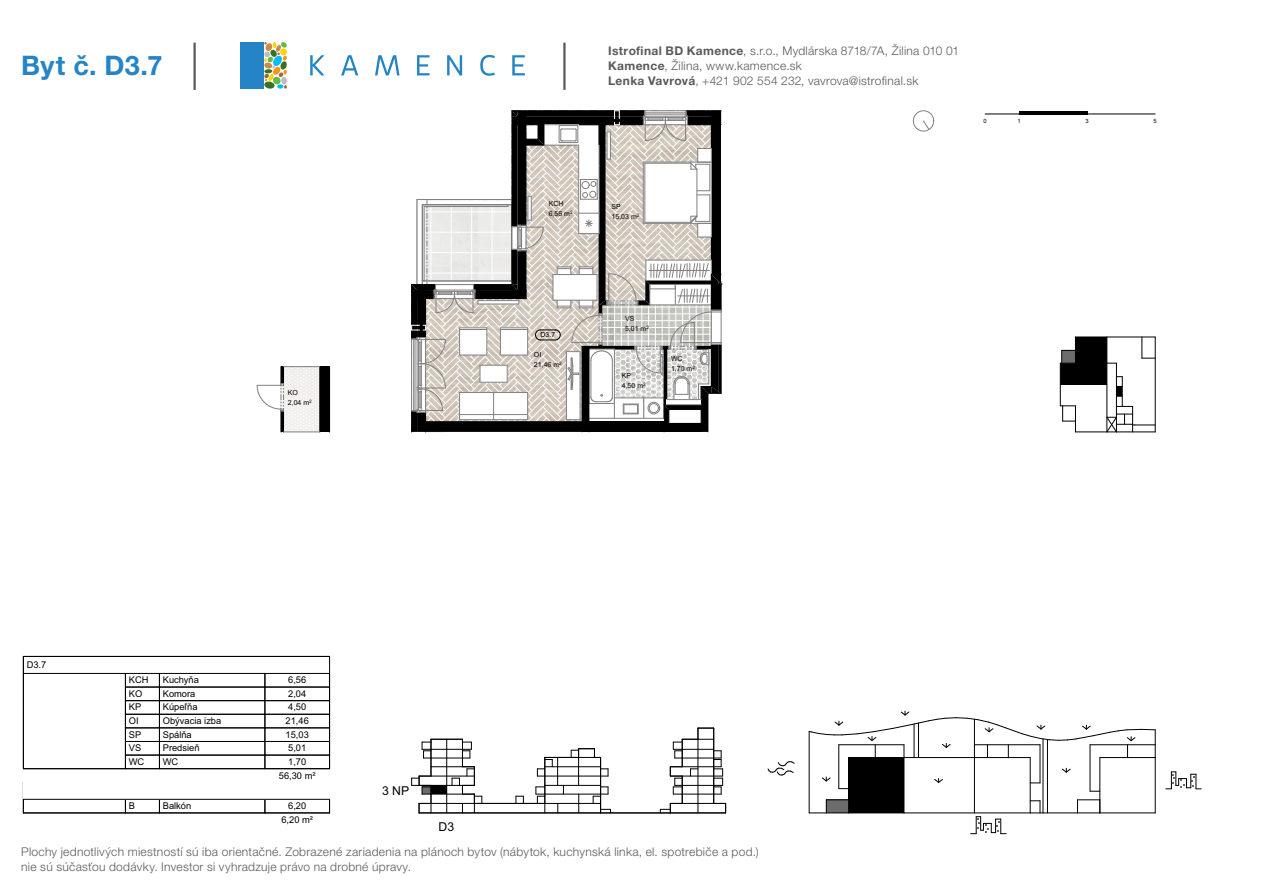
<style>
.page{position:relative;width:1263px;height:893px;background:#fff}
.page>*{position:absolute;margin:0;border:0;box-sizing:border-box;transform-origin:0 0}
.t1{font:700 27px "Helvetica Neue LT Pro";color:#2484c6}
.t2{font:12.3px "Arial";color:#000}
.t3{font:300 12px/15px "Helvetica Neue LT Pro";letter-spacing:.025em;color:#58595b}
.t4{font:9.3px/13.6px "Arial";color:#000}
.t5{font:7.05px/10.1px "Arial";letter-spacing:-.005em;color:#000}
.t6{font:5.85px "Arial";color:#000}
.s1{font-weight:700}
</style>
<div class="page">
<hr style="left:193px;top:43px;width:3px;height:47px;background:#58595b">
<hr style="left:563px;top:43px;width:3px;height:47px;background:#58595b">
<svg style="left:310px;top:55px;width:215px;height:21px"></svg>
<div style="left:240px;top:42px;width:24px;height:47px;background:#2484c6"></div>
<svg style="left:264px;top:42px;width:23px;height:47px"></svg>
<hr style="left:1019px;top:111px;width:68px;height:3px;background:#000">
<hr style="left:985px;top:114px;width:34px;height:1px;background:#000">
<hr style="left:1019px;top:114px;width:136px;height:1px;background:#000">
<div style="left:849px;top:757px;width:55px;height:56px;background:#000"></div>
<hr style="left:1030px;top:813px;width:47px;height:1px;background:#000">
<svg style="left:1031px;top:800px;width:10px;height:13px"></svg>
<hr style="left:1090px;top:745px;width:1px;height:46px;background:#000">
<hr style="left:1040px;top:745px;width:1px;height:38px;background:#000">
<hr style="left:838px;top:745px;width:1px;height:44px;background:#000">
<hr style="left:904px;top:813px;width:70px;height:1px;background:#000">
<hr style="left:1043px;top:739px;width:1px;height:74px;background:#000">
<hr style="left:1047px;top:739px;width:1px;height:74px;background:#000">
<hr style="left:809px;top:731px;width:1px;height:82px;background:#000">
<svg style="left:934px;top:778px;width:9px;height:5px"></svg>
<svg style="left:1062px;top:768px;width:8px;height:4px"></svg>
<svg style="left:822px;top:777px;width:8px;height:4px"></svg>
<hr style="left:848px;top:757px;width:1px;height:56px;background:#000">
<hr style="left:849px;top:813px;width:55px;height:1px;background:#000">
<hr style="left:904px;top:757px;width:1px;height:56px;background:#000">
<hr style="left:1030px;top:757px;width:1px;height:56px;background:#000">
<hr style="left:974px;top:813px;width:56px;height:1px;background:#000">
<hr style="left:974px;top:757px;width:1px;height:56px;background:#000">
<svg style="left:809px;top:799px;width:40px;height:15px"></svg>
<hr style="left:1100px;top:813px;width:55px;height:1px;background:#000">
<hr style="left:1099px;top:757px;width:1px;height:56px;background:#000">
<hr style="left:1155px;top:757px;width:1px;height:56px;background:#000">
<svg style="left:1077px;top:799px;width:23px;height:15px"></svg>
<svg style="left:768px;top:761px;width:26px;height:14px"></svg>
<svg style="left:1166px;top:772px;width:35px;height:18px"></svg>
<svg style="left:971px;top:816px;width:35px;height:18px"></svg>
<svg style="left:809px;top:711px;width:347px;height:47px"></svg>
<div style="left:913px;top:111px;width:21px;height:20px;border:1px solid #808080;border-radius:50%"></div>
<svg style="left:923px;top:121px;width:6px;height:9px"></svg>
<svg style="left:411px;top:111px;width:311px;height:322px"></svg>
<hr style="left:23px;top:673px;width:307px;height:1px;background:#000">
<hr style="left:125px;top:687px;width:34px;height:1px;background:#000">
<hr style="left:125px;top:700px;width:34px;height:1px;background:#000">
<hr style="left:125px;top:714px;width:34px;height:1px;background:#000">
<hr style="left:125px;top:728px;width:34px;height:1px;background:#000">
<hr style="left:125px;top:741px;width:34px;height:1px;background:#000">
<hr style="left:125px;top:755px;width:34px;height:1px;background:#000">
<svg style="left:125px;top:674px;width:1px;height:94px"></svg>
<svg style="left:125px;top:800px;width:1px;height:13px"></svg>
<hr style="left:159px;top:687px;width:106px;height:1px;background:#000">
<hr style="left:159px;top:700px;width:106px;height:1px;background:#000">
<hr style="left:159px;top:714px;width:106px;height:1px;background:#000">
<hr style="left:159px;top:728px;width:106px;height:1px;background:#000">
<hr style="left:159px;top:741px;width:106px;height:1px;background:#000">
<hr style="left:159px;top:755px;width:106px;height:1px;background:#000">
<svg style="left:159px;top:674px;width:1px;height:94px"></svg>
<svg style="left:159px;top:800px;width:1px;height:13px"></svg>
<hr style="left:265px;top:687px;width:65px;height:1px;background:#000">
<hr style="left:265px;top:700px;width:65px;height:1px;background:#000">
<hr style="left:265px;top:714px;width:65px;height:1px;background:#000">
<hr style="left:265px;top:728px;width:65px;height:1px;background:#000">
<hr style="left:265px;top:741px;width:65px;height:1px;background:#000">
<hr style="left:265px;top:755px;width:65px;height:1px;background:#000">
<svg style="left:265px;top:674px;width:1px;height:94px"></svg>
<svg style="left:265px;top:800px;width:1px;height:13px"></svg>
<div style="left:431px;top:785px;width:16px;height:9px;background:#000"></div>
<hr style="left:419px;top:803px;width:182px;height:1px;background:#000">
<hr style="left:412px;top:785px;width:62px;height:1px;background:#000">
<hr style="left:419px;top:776px;width:55px;height:1px;background:#000">
<hr style="left:431px;top:766px;width:43px;height:1px;background:#000">
<hr style="left:423px;top:758px;width:47px;height:1px;background:#000">
<hr style="left:422px;top:749px;width:49px;height:1px;background:#000">
<hr style="left:446px;top:739px;width:1px;height:74px;background:#000">
<hr style="left:431px;top:794px;width:43px;height:1px;background:#000">
<svg style="left:422px;top:742px;width:9px;height:16px"></svg>
<hr style="left:536px;top:794px;width:72px;height:1px;background:#000">
<hr style="left:545px;top:785px;width:56px;height:1px;background:#000">
<hr style="left:537px;top:776px;width:71px;height:1px;background:#000">
<hr style="left:545px;top:766px;width:56px;height:1px;background:#000">
<svg style="left:516px;top:796px;width:8px;height:7px"></svg>
<svg style="left:536px;top:757px;width:28px;height:56px"></svg>
<svg style="left:660px;top:728px;width:66px;height:85px"></svg>
<hr style="left:670px;top:813px;width:56px;height:1px;background:#000">
<svg style="left:452px;top:739px;width:31px;height:74px"></svg>
<hr style="left:431px;top:739px;width:31px;height:1px;background:#000">
<hr style="left:431px;top:739px;width:1px;height:37px;background:#000">
<svg style="left:411px;top:776px;width:21px;height:37px"></svg>
<hr style="left:419px;top:813px;width:43px;height:1px;background:#000">
<hr style="left:462px;top:813px;width:139px;height:1px;background:#000">
<svg style="left:571px;top:748px;width:40px;height:65px"></svg>
<hr style="left:545px;top:757px;width:34px;height:1px;background:#000">
<hr style="left:545px;top:757px;width:1px;height:46px;background:#000">
<hr style="left:474px;top:803px;width:71px;height:1px;background:#000">
<hr style="left:601px;top:813px;width:69px;height:1px;background:#000">
<hr style="left:1075px;top:432px;width:80px;height:1px;background:#000">
<hr style="left:1155px;top:337px;width:1px;height:95px;background:#000">
<svg style="left:1060px;top:337px;width:95px;height:95px"></svg>
<svg style="left:256px;top:367px;width:63px;height:65px"></svg>
<hr style="left:320px;top:367px;width:3px;height:65px;background:#000">
<div style="left:323px;top:367px;width:7px;height:65px;background:#000"></div>
<hr style="left:319px;top:367px;width:1px;height:65px;background:#000">
<hr style="left:283px;top:432px;width:37px;height:1px;background:#808080">
<hr style="left:283px;top:366px;width:37px;height:1px;background:#808080">
<hr style="left:23px;top:813px;width:307px;height:1px;background:#000">
<svg style="left:329px;top:800px;width:1px;height:13px"></svg>
<hr style="left:23px;top:799px;width:307px;height:1px;background:#000">
<svg style="left:23px;top:798px;width:1px;height:15px"></svg>
<hr style="left:23px;top:768px;width:307px;height:1px;background:#000">
<hr style="left:329px;top:656px;width:1px;height:113px;background:#000">
<hr style="left:23px;top:656px;width:307px;height:1px;background:#000">
<hr style="left:23px;top:656px;width:1px;height:113px;background:#000">
<h1 class="t1" style="left:21px;top:49px;width:143px">Byt č. D3.7</h1>
<p class="t5" style="left:288px;top:389px;width:25px">KO<br>2,04 m<sup>2</sup></p>
<p class="t5" style="left:549px;top:199px;width:25px">KCH<br>6,56 m<sup>2</sup></p>
<p class="t3" style="left:608px;top:43px;width:353px"><span class="s1">Istrofinal BD Kamence</span>, s.r.o., Mydlárska 8718/7A, Žilina 010 01<br><span class="s1">Kamence</span>, Žilina, www.kamence.sk<br><span class="s1">Lenka Vavrová</span>, +421 902 554 232, vavrova@istrofinal.sk</p>
<p class="t6" style="left:983px;top:119px;width:5px">0</p>
<p class="t6" style="left:1017px;top:119px;width:5px">1</p>
<p class="t6" style="left:1085px;top:119px;width:5px">3</p>
<p class="t6" style="left:1153px;top:119px;width:5px">5</p>
<p class="t5" style="left:612px;top:202px;width:29px">SP<br>15,03 m<sup>2</sup></p>
<p class="t5" style="left:540px;top:330px;width:16px">D3.7</p>
<p class="t5" style="left:534px;top:350px;width:29px">OI<br>21,46 m<sup>2</sup></p>
<p class="t5" style="left:625px;top:314px;width:25px">VS<br>5,01 m<sup>2</sup></p>
<p class="t5" style="left:622px;top:371px;width:25px">KP<br>4,50 m<sup>2</sup></p>
<p class="t5" style="left:671px;top:354px;width:25px">WC<br>1,70 m<sup>2</sup></p>
<p class="t4" style="left:129px;top:674px;width:21px">KCH<br>KO<br>KP<br>OI<br>SP<br>VS<br>WC</p>
<p class="t4" style="left:129px;top:800px;width:8px">B</p>
<p class="t4" style="left:163px;top:674px;width:60px">Kuchyňa<br>Komora<br>Kúpeľňa<br>Obývacia izba<br>Spálňa<br>Predsieň<br>WC</p>
<p class="t4" style="left:163px;top:800px;width:30px">Balkón</p>
<p class="t4" style="left:279px;top:674px;width:38px;text-align:center">6,56<br>2,04<br>4,50<br>21,46<br>15,03<br>5,01<br>1,70<br>56,30 m²</p>
<p class="t4" style="left:281px;top:800px;width:33px;text-align:center">6,20<br>6,20 m²</p>
<p class="t2" style="left:382px;top:786px;width:29px">3 NP</p>
<p class="t2" style="left:439px;top:822px;width:17px">D3</p>
<p class="t3" style="left:21px;top:844px;width:739px">Plochy jednotlivých miestností sú iba orientačné. Zobrazené zariadenia na plánoch bytov (nábytok, kuchynská linka, el. spotrebiče a pod.) nie sú súčasťou dodávky. Investor si vyhradzuje právo na drobné úpravy.</p>
</div>
